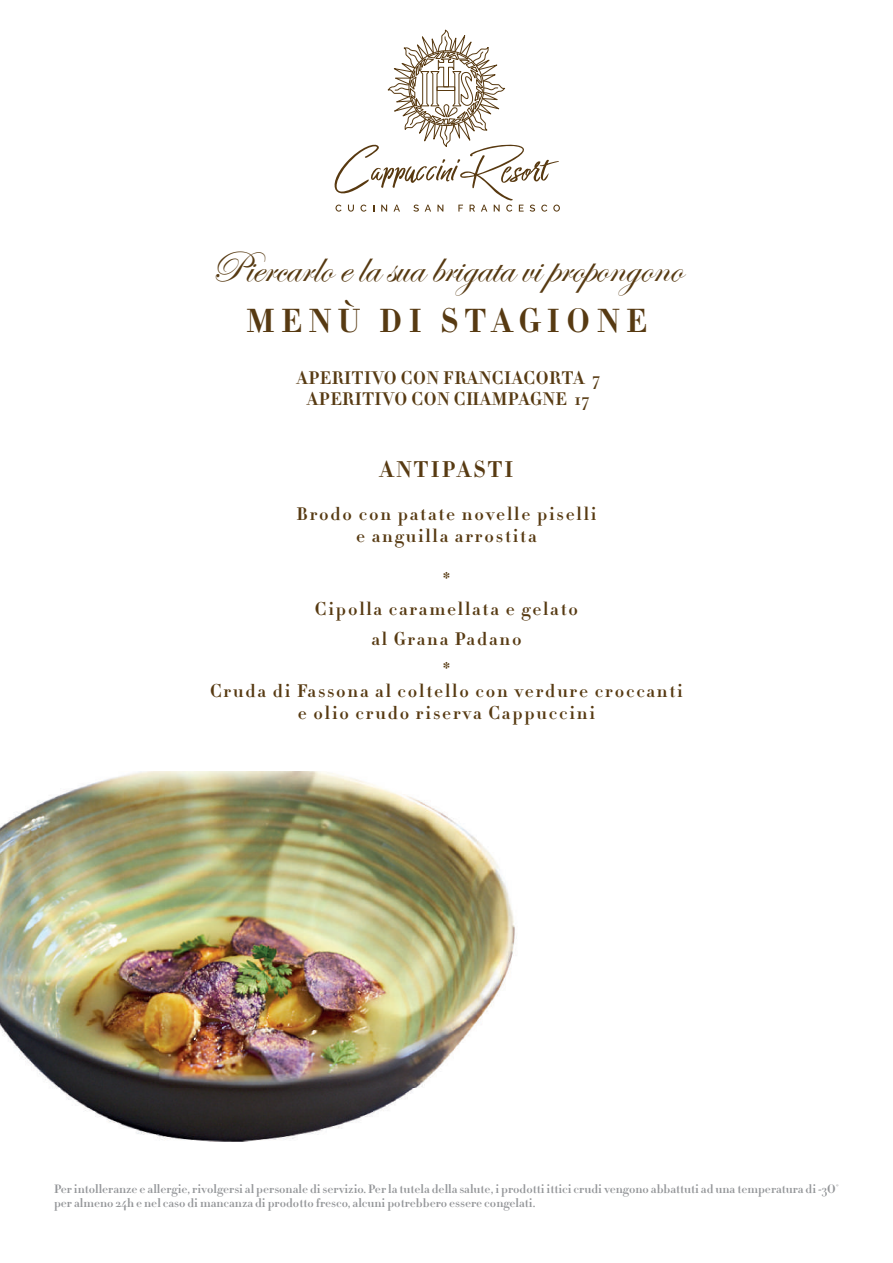
<style>
.page{position:relative;width:893px;height:1263px;background:#fff}
.page>*{position:absolute;margin:0;border:0;box-sizing:border-box;transform-origin:0 0}
.t1{font:45px "Edwardian Script ITC";letter-spacing:-.01em;color:#573a12}
.t2{font:33px "Didot HTF B06 Bold";letter-spacing:.2em;color:#573a12}
.t3{font:22.5px "Didot HTF B06 Bold";letter-spacing:.1em;color:#573a12}
.t4{font:18px/30.2px "Didot HTF B06 Bold";letter-spacing:.1em;color:#573a12;text-align:center}
.t5{font:18px/21.6px "Didot HTF B06 Bold";letter-spacing:.03em;color:#573a12;text-align:center}
.t6{font:12px/14.4px "Didot HTF B06 Bold";color:#939598}
</style>
<div class="page">
<svg style="left:334px;top:30px;width:226px;height:182px"></svg>
<img style="left:0;top:771px;width:517px;height:370px">
<h1 class="t1" style="left:211px;top:242px;width:473px">Piercarlo e la sua brigata vi propongono</h1>
<h2 class="t2" style="left:246px;top:300px;width:402px">MENÙ DI STAGIONE</h2>
<h3 class="t5" style="left:296px;top:367px;width:305px">APERITIVO CON FRANCIACORTA 7<br>APERITIVO CON CHAMPAGNE 17</h3>
<h3 class="t3" style="left:380px;top:455px;width:135px">ANTIPASTI</h3>
<h3 class="t4" style="left:296px;top:503px;width:301px;line-height:21.6px">Brodo con patate novelle piselli e anguilla arrostita</h3>
<h3 class="t4" style="left:315px;top:564px;width:265px">*<br>Cipolla caramellata e gelato al Grana Padano<br>*</h3>
<h3 class="t4" style="left:210px;top:680px;width:474px;line-height:21.6px">Cruda di Fassona al coltello con verdure croccanti e olio crudo riserva Cappuccini</h3>
<p class="t6" style="left:54px;top:1182px;width:786px">Per intolleranze e allergie, rivolgersi al personale di servizio. Per la tutela della salute, i prodotti ittici crudi vengono abbattuti ad una temperatura di -3O° per almeno 24h e nel caso di mancanza di prodotto fresco, alcuni potrebbero essere congelati.</p>
</div>
